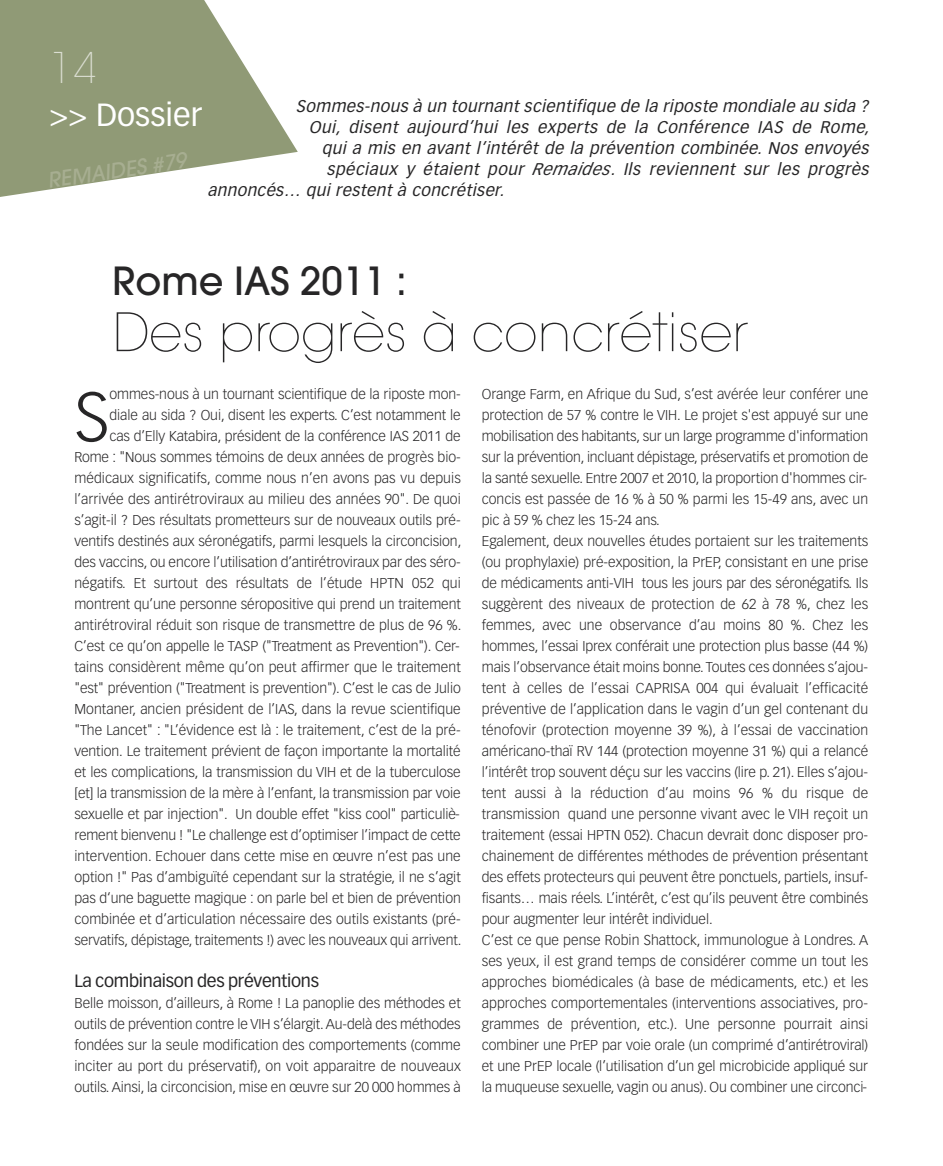
<style>
.page{position:relative;width:943px;height:1166px;background:#fff}
.page>*{position:absolute;margin:0;border:0;box-sizing:border-box;transform-origin:0 0}
.t1{font:300 68.08px "Vectora LH";color:#272627}
.t2{font:200 52.5px "Avant Garde";color:#272627}
.t3{font:200 42px "Avant Garde";color:#dbded2}
.t4{font:500 38.5px "Avant Garde";color:#272627}
.t5{font:31.5px "Vectora LH";color:#fff}
.t6{font:italic 500 21px "Avant Garde";color:#a7ae91}
.t7{font:17.5px "Vectora LH";letter-spacing:-.015em;color:#272627}
.t8{font:italic 16.62px "Vectora LH";letter-spacing:.03em;color:#272627}
.t9{font:300 14px/21px "Vectora LH";letter-spacing:-.005em;color:#272627;text-align:right}
.s1{font-style:inherit}
</style>
<div class="page">
<svg style="left:0;top:0;width:298px;height:197px;fill:#909a76"></svg>
<h3 class="t3" style="left:50px;top:52px;width:49px">14</h3>
<h3 class="t5" style="left:50px;top:101px;width:154px">&gt;&gt; Dossier</h3>
<h3 class="t6" style="left:47px;top:172px;width:141px;rotate:-8deg">REMAIDES #79</h3>
<p class="t8" style="left:296px;top:99px;width:577px">Sommes-nous à un tournant scientifique de la riposte mondiale au sida ?</p>
<p class="t8" style="left:309px;top:120px;width:565px">Oui, disent aujourd’hui les experts de la Conférence IAS de Rome,</p>
<p class="t8" style="left:322px;top:141px;width:551px">qui a mis en avant l’intérêt de la prévention combinée. Nos envoyés</p>
<p class="t8" style="left:326px;top:162px;width:547px">spéciaux y étaient pour <span class="s1">Remaides</span>. Ils reviennent sur les progrès</p>
<p class="t8" style="left:207px;top:183px;width:301px">annoncés… qui restent à concrétiser.</p>
<h3 class="t4" style="left:113px;top:266px;width:296px">Rome IAS 2011 :</h3>
<h2 class="t2" style="left:113px;top:312px;width:637px">Des progrès à concrétiser</h2>
<p class="t9" style="left:74px;top:384px;width:388px">ommes-nous à un tournant scientifique de la riposte mon-<br>diale au sida ? Oui, disent les experts. C’est notamment le<br>cas d’Elly Katabira, président de la conférence IAS 2011 de Rome : "Nous sommes témoins de deux années de progrès bio&shy;médicaux significatifs, comme nous n’en avons pas vu depuis l’arrivée des antirétroviraux au milieu des années 90". De quoi s’agit-il ? Des résultats prometteurs sur de nouveaux outils pré&shy;ventifs destinés aux séronégatifs, parmi lesquels la circoncision, des vaccins, ou encore l’utilisation d’antirétroviraux par des séro&shy;négatifs. Et surtout des résultats de l’étude HPTN 052 qui montrent qu’une personne séropositive qui prend un traitement antirétroviral réduit son risque de transmettre de plus de 96 %.<br>C’est ce qu’on appelle le TASP ("Treatment as Prevention"). Cer&shy;tains considèrent même qu’on peut affirmer que le traitement "est" prévention ("Treatment is prevention"). C’est le cas de Julio Montaner, ancien président de l’IAS, dans la revue scientifique "The Lancet" : "L’évidence est là : le traitement, c’est de la pré&shy;vention. Le traitement prévient de façon importante la mortalité et les complications, la transmission du VIH et de la tuberculose [et] la transmission de la mère à l’enfant, la transmission par voie sexuelle et par injection". Un double effet "kiss cool" particuliè&shy;rement bienvenu ! "Le challenge est d’optimiser l’impact de cette intervention. Echouer dans cette mise en œuvre n’est pas une option !" Pas d’ambiguïté cependant sur la stratégie, il ne s’agit pas d‘une baguette magique : on parle bel et bien de prévention combinée et d’articulation nécessaire des outils existants (pré&shy;servatifs, dépistage, traitements !) avec les nouveaux qui arrivent.</p>
<p class="t7" style="left:74px;top:973px;width:246px">La combinaison des préventions</p>
<p class="t9" style="left:74px;top:993px;width:388px;text-align:justify">Belle moisson, d’ailleurs, à Rome ! La panoplie des méthodes et outils de prévention contre le VIH s’élargit. Au-delà des méthodes fondées sur la seule modification des comportements (comme inciter au port du préservatif), on voit apparaitre de nouveaux outils. Ainsi, la circoncision, mise en œuvre sur 20 000 hommes à</p>
<h1 class="t1" style="left:74px;top:388px;width:37px">S</h1>
<p class="t9" style="left:482px;top:384px;width:388px;text-align:left">Orange Farm, en Afrique du Sud, s’est avérée leur conférer une protection de 57 % contre le VIH. Le projet s'est appuyé sur une mobilisation des habitants, sur un large programme d'information sur la prévention, incluant dépistage, préservatifs et promotion de la santé sexuelle. Entre 2007 et 2010, la proportion d'hommes cir&shy;concis est passée de 16 % à 50 % parmi les 15-49 ans, avec un pic à 59 % chez les 15-24 ans.<br>Egalement, deux nouvelles études portaient sur les traitements (ou prophylaxie) pré-exposition, la PrEP, consistant en une prise de médicaments anti-VIH tous les jours par des séronégatifs. Ils suggèrent des niveaux de protection de 62 à 78 %, chez les femmes, avec une observance d’au moins 80 %. Chez les hommes, l’essai Iprex conférait une protection plus basse (44 %) mais l’observance était moins bonne. Toutes ces données s’ajou&shy;tent à celles de l’essai CAPRISA 004 qui évaluait l’efficacité préventive de l’application dans le vagin d’un gel contenant du ténofovir (protection moyenne 39 %), à l’essai de vaccination américano-thaï RV 144 (protection moyenne 31 %) qui a relancé l’intérêt trop souvent déçu sur les vaccins (lire p. 21). Elles s’ajou&shy;tent aussi à la réduction d’au moins 96 % du risque de transmission quand une personne vivant avec le VIH reçoit un traitement (essai HPTN 052). Chacun devrait donc disposer pro&shy;chainement de différentes méthodes de prévention présentant des effets protecteurs qui peuvent être ponctuels, partiels, insuf&shy;fisants… mais réels. L’intérêt, c’est qu’ils peuvent être combinés pour augmenter leur intérêt individuel.<br>C’est ce que pense Robin Shattock, immunologue à Londres. A ses yeux, il est grand temps de considérer comme un tout les approches biomédicales (à base de médicaments, etc.) et les approches comportementales (interventions associatives, pro&shy;grammes de prévention, etc.). Une personne pourrait ainsi combiner une PrEP par voie orale (un comprimé d’antirétroviral) et une PrEP locale (l’utilisation d’un gel microbicide appliqué sur la muqueuse sexuelle, vagin ou anus). Ou combiner une circonci-</p>
</div>
